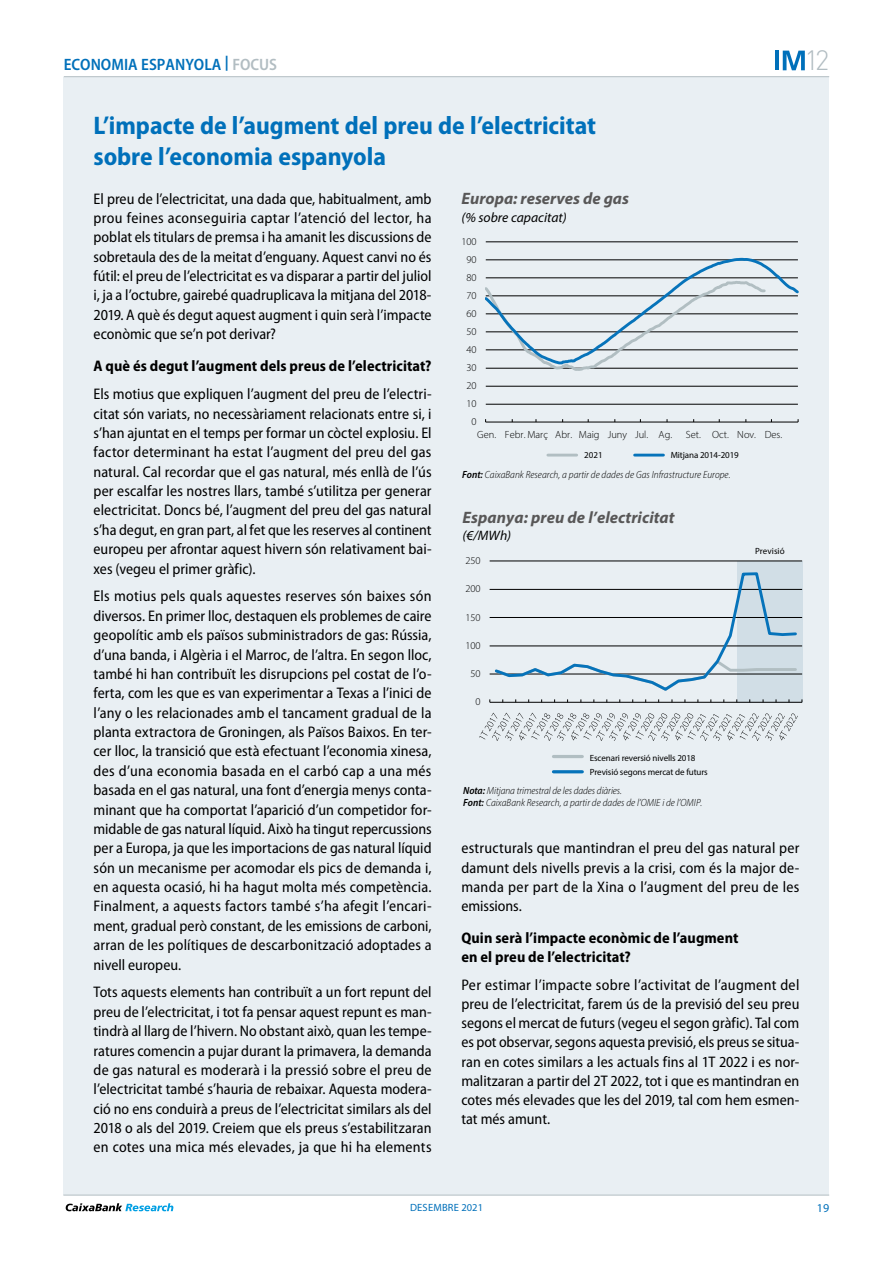
<style>
.page{position:relative;width:893px;height:1263px;background:#fff}
.page>*{position:absolute;margin:0;border:0;box-sizing:border-box;transform-origin:0 0}
.t1{font:300 27.6px "DIN Pro";color:#b2bdc2}
.t2{font:700 semi-condensed 25.5px/30.6px "Myriad Pro";color:#0070ba}
.t3{font:italic 700 16.5px "Myriad Pro";letter-spacing:.005em;color:#585757}
.t4{font:600 semi-condensed 16.5px "Myriad Pro";color:#0070ba}
.t5{font:semi-condensed 15.3px/19.4px "Myriad Pro";letter-spacing:.005em;color:#000;text-align:justify}
.t6{font:700 semi-condensed 15.3px/19.2px "Myriad Pro";letter-spacing:.005em;color:#000}
.t7{font:italic 13.65px "Myriad Pro";color:#000}
.t8{font:12px "Myriad Pro";color:#0070ba}
.t9{font:italic 300 semi-condensed 10.5px/11.6px "Myriad Pro";letter-spacing:.005em;color:#000}
.t10{font:300 10.5px "Myriad Pro";letter-spacing:-.005em;color:#000}
.t11{font:10.5px "Myriad Pro";letter-spacing:.02em;color:#0070ba}
.t12{font:9px/13.5px "Myriad Pro";letter-spacing:-.01em;color:#000}
.s1{color:#b2bdc2}
.s2{font-weight:600}
</style>
<div class="page">
<div style="left:64px;top:77px;width:765px;height:1118px;background:#e9eff3"></div>
<hr style="left:64px;top:76px;width:765px;height:1px;background:#b2bdc2">
<hr style="left:63px;top:1195px;width:766px;height:1px;background:#b2bdc2">
<svg style="left:66px;top:1203px;width:107px;height:8px"></svg>
<svg style="left:783px;top:51px;width:22px;height:19px"></svg>
<hr style="left:775px;top:51px;width:4px;height:19px;background:#0070ba">
<hr style="left:486px;top:404px;width:312px;height:1px;background:#000">
<hr style="left:486px;top:386px;width:312px;height:1px;background:#000">
<hr style="left:486px;top:242px;width:312px;height:1px;background:#000">
<hr style="left:486px;top:422px;width:312px;height:1px;background:#000">
<svg style="left:486px;top:257px;width:313px;height:114px"></svg>
<hr style="left:548px;top:454px;width:29px;height:2px;background:#b1bec2">
<hr style="left:635px;top:454px;width:28px;height:2px;background:#0673ba">
<div style="left:737px;top:561px;width:66px;height:141px;background:#d1dee6"></div>
<hr style="left:490px;top:674px;width:312px;height:1px;background:#000">
<hr style="left:490px;top:646px;width:312px;height:1px;background:#000">
<hr style="left:490px;top:617px;width:312px;height:1px;background:#000">
<hr style="left:490px;top:589px;width:312px;height:1px;background:#000">
<hr style="left:490px;top:561px;width:312px;height:1px;background:#000">
<hr style="left:490px;top:702px;width:312px;height:1px;background:#000">
<svg style="left:493px;top:572px;width:305px;height:119px"></svg>
<svg style="left:480px;top:713px;width:318px;height:28px"></svg>
<hr style="left:553px;top:755px;width:29px;height:3px;background:#b1bec2">
<hr style="left:553px;top:770px;width:29px;height:3px;background:#0673ba">
<p class="t4" style="left:64px;top:55px;width:215px">ECONOMIA ESPANYOLA <sup>|</sup> <span class="s1">FOCUS</span></p>
<h1 class="t1" style="left:804px;top:39px;width:26px">12</h1>
<h2 class="t2" style="left:94px;top:110px;width:504px">L’impacte de l’augment del preu de l’electricitat sobre l’economia espanyola</h2>
<p class="t5" style="left:94px;top:189px;width:340px">El preu de l’electricitat, una dada que, habitualment, amb prou feines aconseguiria captar l’atenció del lector, ha poblat els titulars de premsa i ha amanit les discussions de sobretaula des de la meitat d’enguany. Aquest canvi no és fútil: el preu de l’electricitat es va disparar a partir del juliol i, ja a l’octubre, gairebé quadruplicava la mitjana del 2018- 2019. A què és degut aquest augment i quin serà l’impacte econòmic que se’n pot derivar?</p>
<p class="t6" style="left:94px;top:357px;width:339px">A què és degut l’augment dels preus de l’electricitat?</p>
<p class="t5" style="left:94px;top:385px;width:340px;text-align:left">Els motius que expliquen l’augment del preu de l’electri-- citat són variats, no necessàriament relacionats entre si, i s’han ajuntat en el temps per formar un còctel explosiu. El factor determinant ha estat l’augment del preu del gas natural. Cal recordar que el gas natural, més enllà de l’ús per escalfar les nostres llars, també s’utilitza per generar electricitat. Doncs bé, l’augment del preu del gas natural s’ha degut, en gran part, al fet que les reserves al continent europeu per afrontar aquest hivern són relativament bai&shy;xes (vegeu el primer gràfic).</p>
<p class="t5" style="left:94px;top:587px;width:340px;text-align:left">Els motius pels quals aquestes reserves són baixes són diversos. En primer lloc, destaquen els problemes de caire geopolític amb els països subministradors de gas: Rússia, d’una banda, i Algèria i el Marroc, de l’altra. En segon lloc, també hi han contribuït les disrupcions pel costat de l’o-- ferta, com les que es van experimentar a Texas a l’inici de l’any o les relacionades amb el tancament gradual de la planta extractora de Groningen, als Països Baixos. En ter&shy;cer lloc, la transició que està efectuant l’economia xinesa, des d’una economia basada en el carbó cap a una més basada en el gas natural, una font d’energia menys conta&shy;minant que ha comportat l’aparició d’un competidor for&shy;midable de gas natural líquid. Això ha tingut repercussions per a Europa, ja que les importacions de gas natural líquid són un mecanisme per acomodar els pics de demanda i, en aquesta ocasió, hi ha hagut molta més competència.<br>Finalment, a aquests factors també s’ha afegit l’encari&shy;ment, gradual però constant, de les emissions de carboni, arran de les polítiques de descarbonització adoptades a nivell europeu.</p>
<p class="t5" style="left:94px;top:983px;width:340px">Tots aquests elements han contribuït a un fort repunt del preu de l’electricitat, i tot fa pensar aquest repunt es man&shy;tindrà al llarg de l’hivern. No obstant això, quan les tempe&shy;ratures comencin a pujar durant la primavera, la demanda de gas natural es moderarà i la pressió sobre el preu de l’electricitat també s’hauria de rebaixar. Aquesta modera&shy;ció no ens conduirà a preus de l’electricitat similars als del 2018 o als del 2019. Creiem que els preus s’estabilitzaran en cotes una mica més elevades, ja que hi ha elements</p>
<p class="t3" style="left:462px;top:188px;width:169px">Europa: reserves de gas</p>
<p class="t7" style="left:462px;top:209px;width:107px">(% sobre capacitat)</p>
<p class="t10" style="left:461px;top:235px;width:17px">100</p>
<p class="t10" style="left:466px;top:253px;width:12px">90</p>
<p class="t10" style="left:466px;top:271px;width:12px">80</p>
<p class="t10" style="left:466px;top:289px;width:12px">70</p>
<p class="t10" style="left:466px;top:307px;width:12px">60</p>
<p class="t10" style="left:466px;top:325px;width:12px">50</p>
<p class="t10" style="left:466px;top:343px;width:12px">40</p>
<p class="t10" style="left:466px;top:361px;width:12px">30</p>
<p class="t10" style="left:466px;top:379px;width:12px">20</p>
<p class="t10" style="left:466px;top:397px;width:12px">10</p>
<p class="t10" style="left:471px;top:415px;width:7px">0</p>
<p class="t10" style="left:477px;top:428px;width:196px">Gen. Febr. Març Abr. Maig Juny Jul. Ag.</p>
<p class="t10" style="left:686px;top:428px;width:98px">Set. Oct. Nov. Des.</p>
<p class="t12" style="left:584px;top:448px;width:20px">2021</p>
<p class="t12" style="left:671px;top:448px;width:70px">Mitjana 2014-2019</p>
<p class="t9" style="left:462px;top:468px;width:270px"><span class="s2">Font:</span> CaixaBank Research, a partir de dades de Gas Infrastructure Europe.</p>
<p class="t3" style="left:463px;top:507px;width:214px">Espanya: preu de l’electricitat</p>
<p class="t7" style="left:463px;top:527px;width:50px">(€/MWh)</p>
<p class="t12" style="left:755px;top:544px;width:31px">Previsió</p>
<p class="t10" style="left:465px;top:554px;width:17px">250</p>
<p class="t10" style="left:465px;top:583px;width:17px">200</p>
<p class="t10" style="left:465px;top:611px;width:17px">150</p>
<p class="t10" style="left:465px;top:639px;width:17px">100</p>
<p class="t10" style="left:470px;top:667px;width:12px">50</p>
<p class="t10" style="left:475px;top:695px;width:7px">0</p>
<p class="t12" style="left:590px;top:751px;width:120px">Escenari reversió nivells 2018<br>Previsió segons mercat de futurs</p>
<p class="t9" style="left:463px;top:785px;width:241px"><span class="s2">Nota:</span> Mitjana trimestral de les dades diàries.<br><span class="s2">Font:</span> CaixaBank Research, a partir de dades de l’OMIE i de l’OMIP.</p>
<p class="t5" style="left:461px;top:839px;width:340px;text-align:left">estructurals que mantindran el preu del gas natural per damunt dels nivells previs a la crisi, com és la major de-- manda per part de la Xina o l’augment del preu de les emissions.</p>
<p class="t6" style="left:461px;top:928px;width:279px">Quin serà l’impacte econòmic de l’augment en el preu de l’electricitat?</p>
<p class="t5" style="left:461px;top:975px;width:340px">Per estimar l’impacte sobre l’activitat de l’augment del preu de l’electricitat, farem ús de la previsió del seu preu segons el mercat de futurs (vegeu el segon gràfic). Tal com es pot observar, segons aquesta previsió, els preus se situa&shy;ran en cotes similars a les actuals fins al 1T 2022 i es nor&shy;malitzaran a partir del 2T 2022, tot i que es mantindran en cotes més elevades que les del 2019, tal com hem esmen&shy;tat més amunt.</p>
<p class="t11" style="left:410px;top:1201px;width:75px">DESEMBRE 2021</p>
<p class="t8" style="left:817px;top:1201px;width:14px">19</p>
</div>
